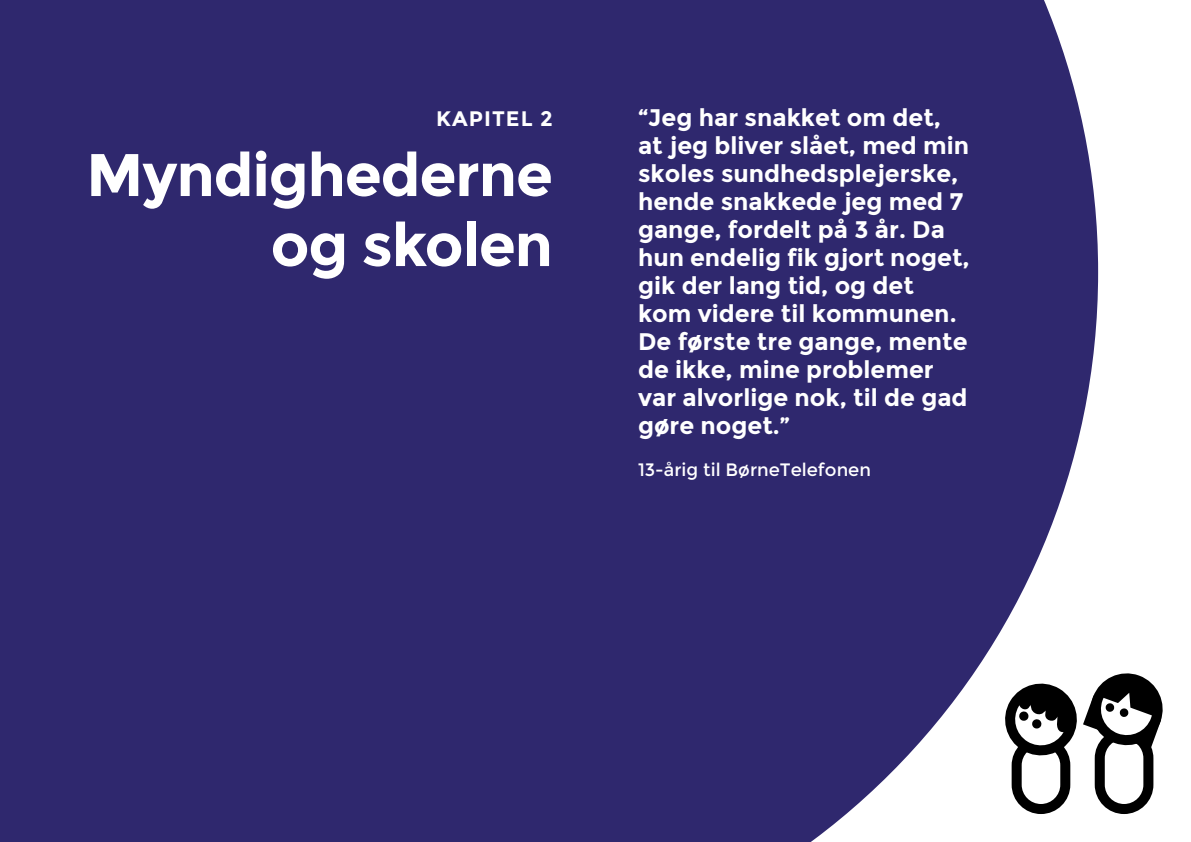
<style>
.page{position:relative;width:1191px;height:842px;background:#fff}
.page>*{position:absolute;margin:0;border:0;box-sizing:border-box;transform-origin:0 0}
.t1{font:700 60px/70px "Montserrat";letter-spacing:-.02em;color:#fff;text-align:right}
.t2{font:700 24px/28px "Montserrat";color:#fff}
.t3{font:700 21px "Montserrat";letter-spacing:.05em;color:#fff}
.t4{font:18px "Montserrat";color:#fff}
</style>
<div class="page">
<div style="left:0;top:0;width:1098px;height:842px;background:#2f286e"></div>
<svg style="left:1000px;top:662px;width:163px;height:152px"></svg>
<p class="t3" style="left:436px;top:109px;width:118px">KAPITEL 2</p>
<h1 class="t1" style="left:86px;top:143px;width:468px">Myndig hederne og skolen</h1>
<p class="t2" style="left:638px;top:105px;width:333px">“Jeg har snakket om det, at jeg bliver slået, med min skoles sundhedsplejerske, hende snakkede jeg med 7 gange, fordelt på 3 år. Da hun endelig fik gjort noget, gik der lang tid, og det kom videre til kommunen.<br>De første tre gange, mente de ikke, mine problemer var alvorlige nok, til de gad gøre noget.”</p>
<p class="t4" style="left:638px;top:459px;width:234px">13-årig til BørneTelefonen</p>
</div>
